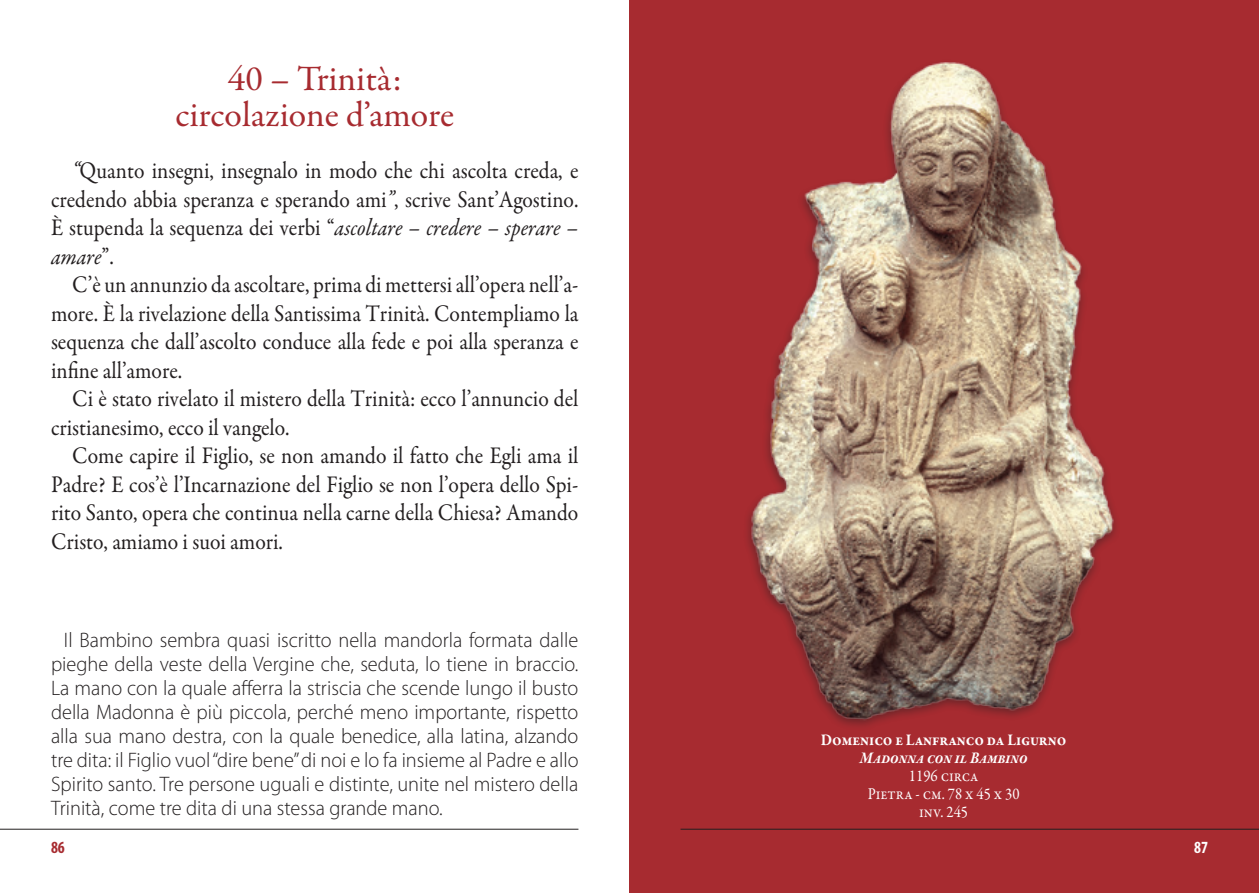
<style>
.page{position:relative;width:1259px;height:893px;background:#fff}
.page>*{position:absolute;margin:0;border:0;box-sizing:border-box;transform-origin:0 0}
.titolo{font:36px "Garamond Premr Pro";letter-spacing:-.005em;color:#a72b30}
.don_erminio{font:24px/28.5px "Garamond Premr Pro";color:#231f20;text-align:justify;scale:.9 1}
.descrizione{font:300 21px/24px "Myriad Pro";color:#231f20;text-align:justify}
.t1{font:700 condensed 17.1px "Myriad Pro";color:#a72b30;scale:.95 1}
.t2{font:700 condensed 17.1px "Myriad Pro";color:#fff;scale:.95 1}
.nessuno{font:16.5px "Garamond Premr Pro";color:#fff;scale:.9 1}
.nessuno-2{font:700 16.5px "Garamond Premr Pro";letter-spacing:-.005em;color:#fff;scale:.9 1}
.nessuno-3{font:italic 700 16.5px "Garamond Premr Pro";color:#fff;scale:.9 1}
.s1{font-style:italic}
</style>
<div class="page">
<hr style="left:0;top:829px;width:578px;height:1px;background:#231f20">
<div style="left:629px;top:0;width:630px;height:893px;background:#a72b30"></div>
<hr style="left:680px;top:829px;width:579px;height:1px;background:#231f20">
<img style="left:747px;top:62px;width:369px;height:663px">
<p class="titolo" style="left:228px;top:57px;width:175px">40 – Trinità:</p>
<p class="titolo" style="left:175px;top:93px;width:280px">circolazione d’amore</p>
<p class="don_erminio" style="left:51px;top:157px;width:587px;text-indent:21px"><span class="s1">“</span>Quanto insegni, insegnalo in modo che chi ascolta creda, e credendo abbia speranza e sperando ami<span class="s1">”</span>, scrive Sant’Agostino.<br>È stupenda la sequenza dei verbi “<span class="s1">ascoltare – credere – sperare – amare</span>”.</p>
<p class="don_erminio" style="left:51px;top:271px;width:587px;text-indent:21px">C’è un annunzio da ascoltare, prima di mettersi all’opera nell’a&shy;more. È la rivelazione della Santissima Trinità. Contempliamo la sequenza che dall’ascolto conduce alla fede e poi alla speranza e infine all’amore.</p>
<p class="don_erminio" style="left:51px;top:385px;width:587px;text-indent:21px">Ci è stato rivelato il mistero della Trinità: ecco l’annuncio del cristianesimo, ecco il vangelo.</p>
<p class="don_erminio" style="left:51px;top:442px;width:587px;text-indent:21px">Come capire il Figlio, se non amando il fatto che Egli ama il Padre? E cos’è l’Incarnazione del Figlio se non l’opera dello Spi&shy;rito Santo, opera che continua nella carne della Chiesa? Amando Cristo, amiamo i suoi amori.</p>
<p class="descrizione" style="left:51px;top:629px;width:529px;text-indent:13px">Il Bambino sembra quasi iscritto nella mandorla formata dalle pieghe della veste della Vergine che, seduta, lo tiene in braccio.<br>La mano con la quale afferra la striscia che scende lungo il busto della Madonna è più piccola, perché meno importante, rispetto alla sua mano destra, con la quale benedice, alla latina, alzando tre dita: il Figlio vuol “dire bene” di noi e lo fa insieme al Padre e allo Spirito santo. Tre persone uguali e distinte, unite nel mistero della Trinità, come tre dita di una stessa grande mano.</p>
<p class="t1" style="left:51px;top:837px;width:16px">86</p>
<p class="nessuno-2" style="left:821px;top:729px;width:274px">Domenico e Lanfranco da Ligurno</p>
<p class="nessuno-3" style="left:859px;top:747px;width:188px">Madonna con il Bambino</p>
<p class="nessuno" style="left:909px;top:766px;width:79px">1196 circa</p>
<p class="nessuno" style="left:867px;top:784px;width:170px">Pietra - cm. 78 x 45 x 30</p>
<p class="nessuno" style="left:919px;top:802px;width:56px">inv. 245</p>
<p class="t2" style="left:1194px;top:837px;width:16px">87</p>
</div>
